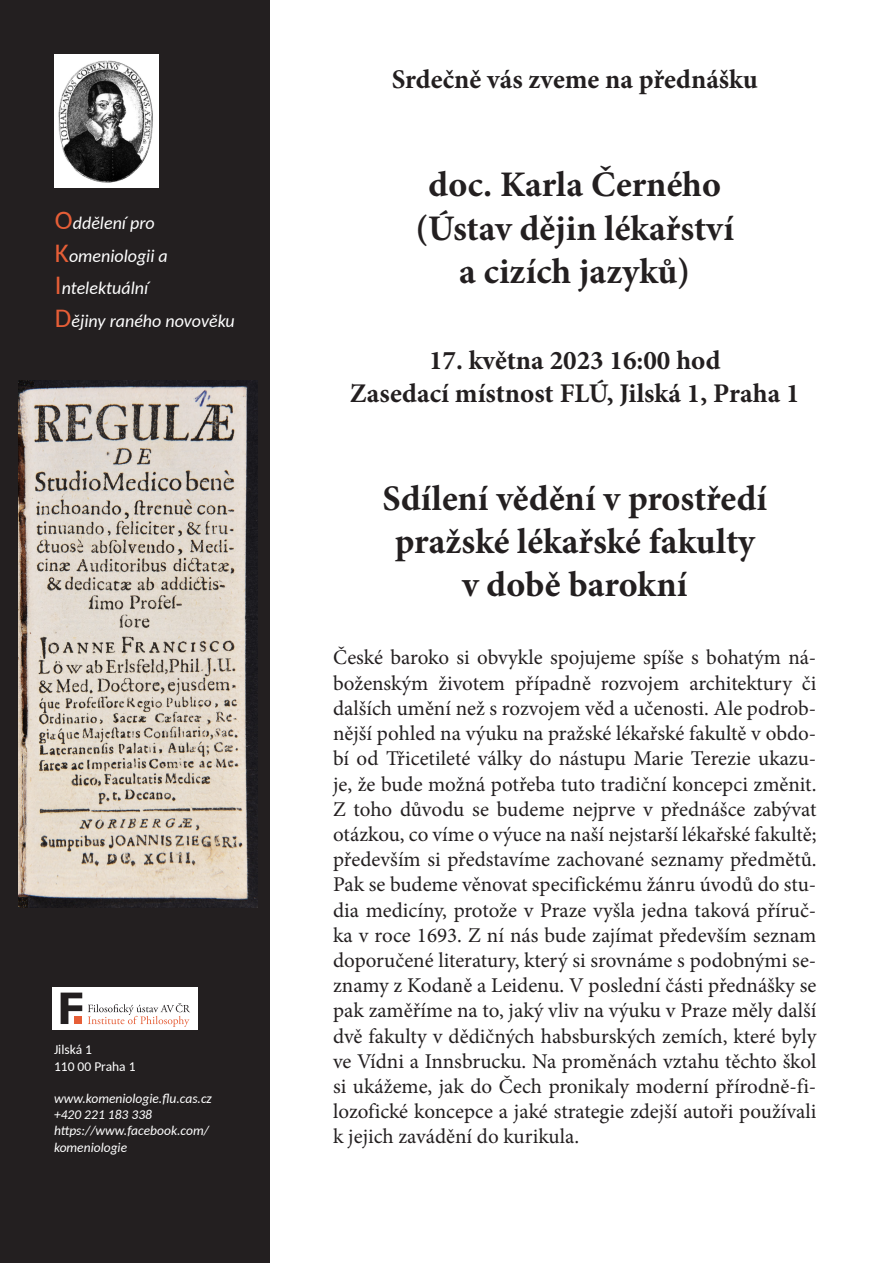
<style>
.page{position:relative;width:893px;height:1263px;background:#fff}
.page>*{position:absolute;margin:0;border:0;box-sizing:border-box;transform-origin:0 0}
.t1{font:700 36px/43.2px "Minion Pro";color:#231f20;text-align:center}
.t2{font:700 27px/32.4px "Minion Pro";color:#231f20;text-align:center}
.t3{font:21px/25.2px "Minion Pro";color:#231f20;text-align:justify}
.t4{font:italic 18px/32.4px "Carlito";color:#fff}
.t5{font:italic 13.5px/16.2px "Carlito";color:#fff}
.t6{font:13.5px "Carlito";color:#fff}
.s1{font-style:normal;font-size:27px;color:#e65e37}
</style>
<div class="page">
<div style="left:0;top:0;width:269px;height:1263px;background:#231f20"></div>
<img style="left:54px;top:54px;width:104px;height:133px">
<div style="left:53px;top:988px;width:145px;height:42px;background:#fff"></div>
<svg style="left:61px;top:992px;width:21px;height:32px"></svg>
<svg style="left:88px;top:1003px;width:102px;height:24px"></svg>
<div style="left:74px;top:1016px;width:8px;height:8px;background:#e65e37"></div>
<img style="left:18px;top:380px;width:240px;height:527px">
<p class="t4" style="left:55px;top:206px;width:181px"><span class="s1">O</span>ddělení pro<br><span class="s1">K</span>omeniologii a<br><span class="s1">I</span>ntelektuální<br><span class="s1">D</span>ějiny raného novověku</p>
<p class="t6" style="left:54px;top:1041px;width:40px">Jilská 1</p>
<p class="t6" style="left:54px;top:1057px;width:83px">110 00 Praha 1</p>
<p class="t5" style="left:54px;top:1090px;width:159px">www.komeniologie.flu.cas.cz</p>
<p class="t5" style="left:54px;top:1106px;width:100px">+420 221 183 338</p>
<p class="t5" style="left:54px;top:1122px;width:156px">https://www.facebook.com/ komeniologie</p>
<p class="t2" style="left:392px;top:65px;width:368px">Srdečně vás zveme na přednášku</p>
<p class="t1" style="left:416px;top:165px;width:320px">doc. Karla Černého (Ústav dějin lékařství a cizích jazyků)</p>
<p class="t2" style="left:350px;top:345px;width:451px">17. května 2023 16:00 hod<br>Zasedací místnost FLÚ, Jilská 1, Praha 1</p>
<p class="t1" style="left:382px;top:478px;width:386px">Sdílení vědění v prostředí pražské lékařské fakulty v době barokní</p>
<p class="t3" style="left:333px;top:645px;width:485px">České baroko si obvykle spojujeme spíše s bohatým ná&shy;boženským životem případně rozvojem architektury či dalších umění než s rozvojem věd a učenosti. Ale podrob&shy;nější pohled na výuku na pražské lékařské fakultě v obdo&shy;bí od Třicetileté války do nástupu Marie Terezie ukazu&shy;je, že bude možná potřeba tuto tradiční koncepci změnit.<br>Z toho důvodu se budeme nejprve v přednášce zabývat otázkou, co víme o výuce na naší nejstarší lékařské fakultě; především si představíme zachované seznamy předmětů.<br>Pak se budeme věnovat specifickému žánru úvodů do stu&shy;dia medicíny, protože v Praze vyšla jedna taková příruč&shy;ka v roce 1693. Z ní nás bude zajímat především seznam doporučené literatury, který si srovnáme s podobnými se&shy;znamy z Kodaně a Leidenu. V poslední části přednášky se pak zaměříme na to, jaký vliv na výuku v Praze měly další dvě fakulty v dědičných habsburských zemích, které byly ve Vídni a Innsbrucku. Na proměnách vztahu těchto škol si ukážeme, jak do Čech pronikaly moderní přírodně-fi&shy;lozofické koncepce a jaké strategie zdejší autoři používali k jejich zavádění do kurikula.</p>
</div>
